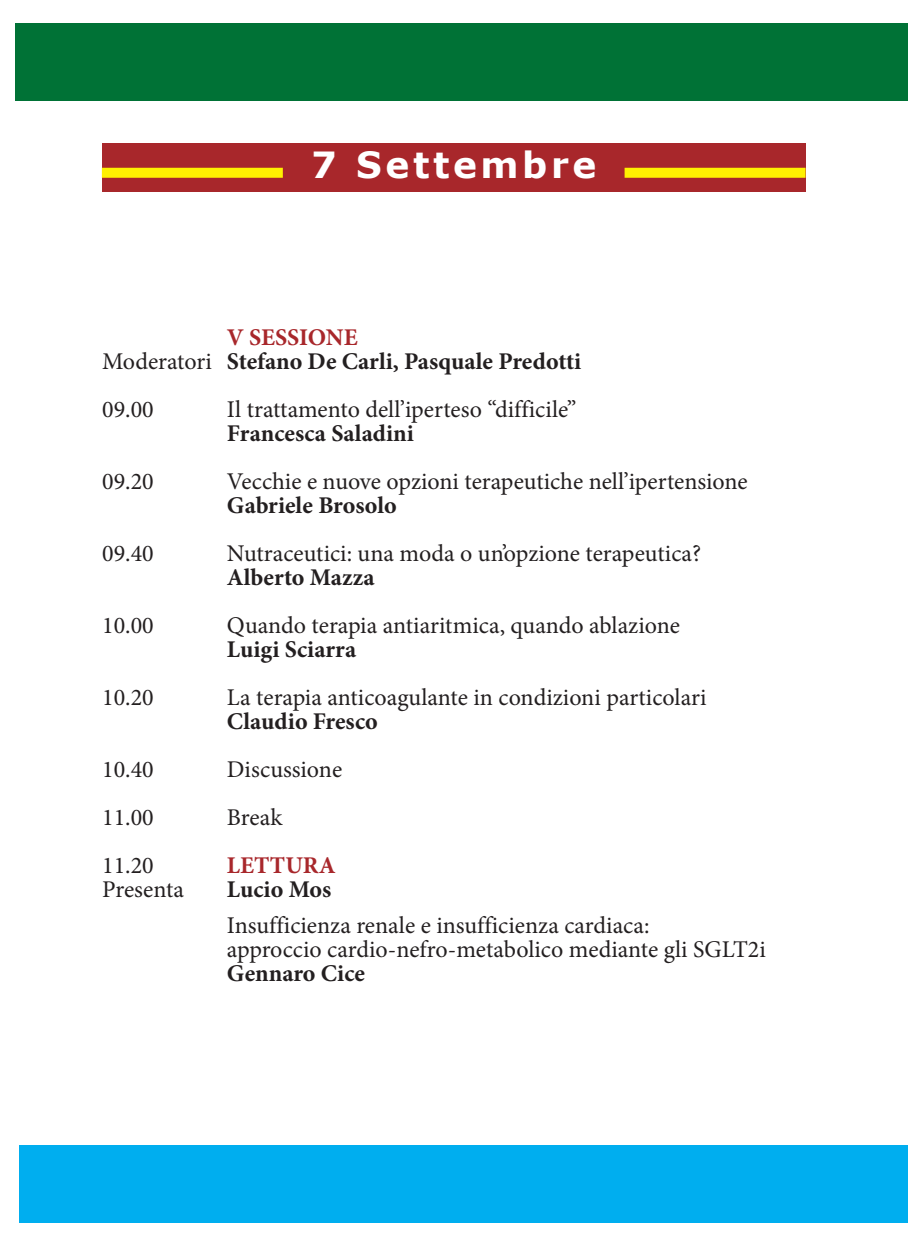
<style>
.page{position:relative;width:908px;height:1248px;background:#fff}
.page>*{position:absolute;margin:0;border:0;box-sizing:border-box;transform-origin:0 0}
.t1{font:700 36px "Verdana";letter-spacing:.1em;color:#fff}
.t2{font:24px/24px "Minion Pro";color:#231f20}
.t3{font:700 24px/24px "Minion Pro";color:#231f20}
.t4{font:700 24px "Minion Pro";color:#a8272b}
.s1{color:#a8272b}
.s2{font-weight:400}
</style>
<div class="page">
<div style="left:15px;top:23px;width:892px;height:77px;background:#007236"></div>
<div style="left:102px;top:144px;width:703px;height:48px;background:#a8272b"></div>
<div style="left:102px;top:168px;width:181px;height:10px;background:#fff101"></div>
<div style="left:624px;top:168px;width:181px;height:10px;background:#fff101"></div>
<div style="left:19px;top:1145px;width:888px;height:77px;background:#00aeef"></div>
<h1 class="t1" style="left:311px;top:142px;width:287px">7 Settembre</h1>
<p class="t3" style="left:102px;top:327px;width:480px;text-indent:125px"><span class="s1">V SESSIONE<br></span><span class="s2">Moderatori</span> Stefano De Carli, Pasquale Predotti</p>
<p class="t2" style="left:102px;top:399px;width:53px">09.00</p>
<p class="t2" style="left:227px;top:399px;width:351px">Il trattamento dell’iperteso “difficile”</p>
<p class="t3" style="left:227px;top:423px;width:188px">Francesca Saladini</p>
<p class="t2" style="left:102px;top:471px;width:53px">09.20</p>
<p class="t2" style="left:227px;top:471px;width:522px">Vecchie e nuove opzioni terapeutiche nell’ipertensione</p>
<p class="t3" style="left:227px;top:495px;width:171px">Gabriele Brosolo</p>
<p class="t2" style="left:102px;top:543px;width:53px">09.40</p>
<p class="t2" style="left:227px;top:543px;width:475px">Nutraceutici: una moda o un’opzione terapeutica?</p>
<p class="t3" style="left:227px;top:567px;width:149px">Alberto Mazza</p>
<p class="t2" style="left:102px;top:615px;width:53px">10.00</p>
<p class="t2" style="left:227px;top:615px;width:454px">Quando terapia antiaritmica, quando ablazione</p>
<p class="t3" style="left:227px;top:639px;width:131px">Luigi Sciarra</p>
<p class="t2" style="left:102px;top:687px;width:53px">10.20</p>
<p class="t2" style="left:227px;top:687px;width:481px">La terapia anticoagulante in condizioni particolari</p>
<p class="t3" style="left:227px;top:711px;width:152px">Claudio Fresco</p>
<p class="t2" style="left:102px;top:759px;width:53px">10.40</p>
<p class="t2" style="left:227px;top:759px;width:117px">Discussione</p>
<p class="t2" style="left:102px;top:807px;width:53px">11.00</p>
<p class="t2" style="left:227px;top:807px;width:57px">Break</p>
<p class="t2" style="left:102px;top:855px;width:53px">11.20</p>
<p class="t4" style="left:227px;top:856px;width:110px">LETTURA</p>
<p class="t2" style="left:102px;top:879px;width:83px">Presenta</p>
<p class="t3" style="left:227px;top:879px;width:106px">Lucio Mos</p>
<p class="t2" style="left:227px;top:915px;width:540px">Insufficienza renale e insufficienza cardiaca:<br>approccio cardio-nefro-metabolico mediante gli SGLT2i</p>
<p class="t3" style="left:227px;top:963px;width:140px">Gennaro Cice</p>
</div>
